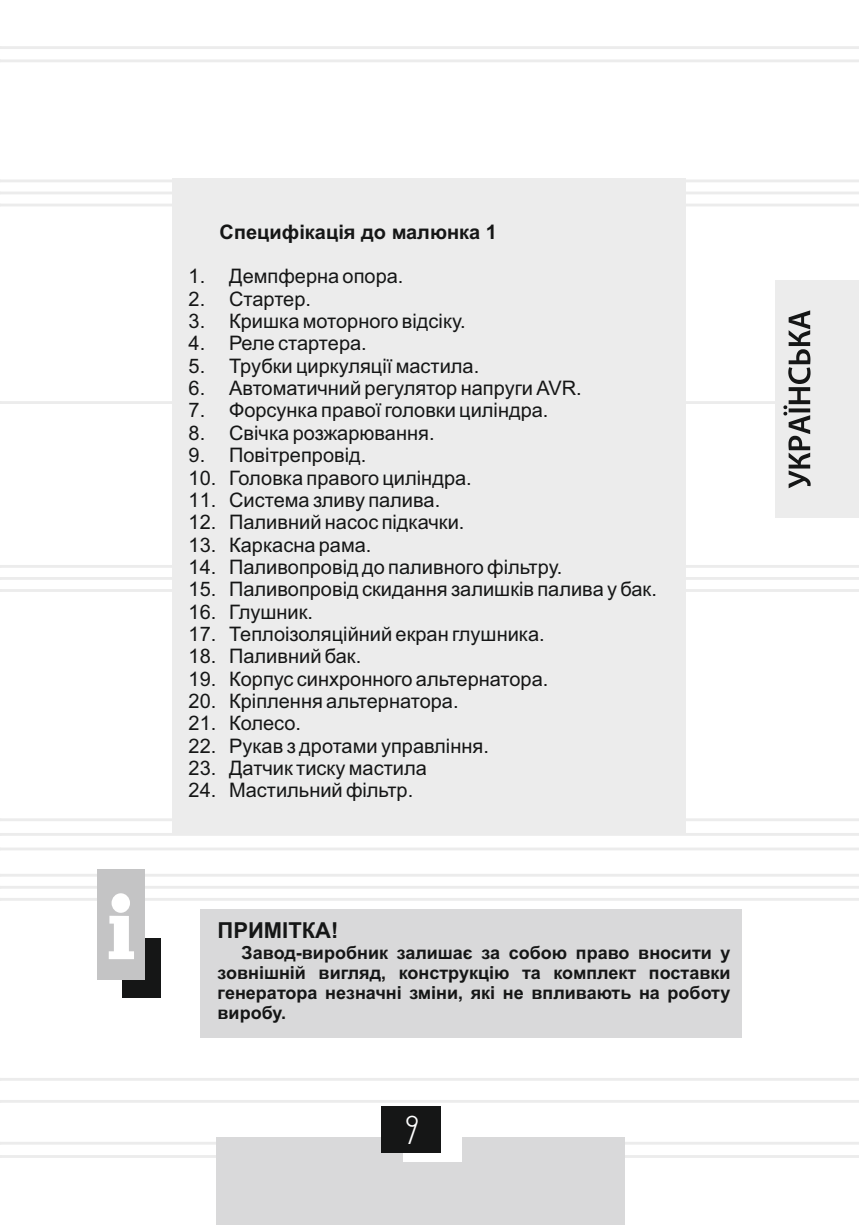
<style>
.page{position:relative;width:859px;height:1225px;background:#fff}
.page>*{position:absolute;margin:0;border:0;box-sizing:border-box;transform-origin:0 0}
.t1{font:35px "DS Standart Cyr";color:#fff}
.t2{font:700 22px "Arial";color:#151616}
.t3{font:20px "Arial";color:#151616}
.t4{font:700 20px "Arial";color:#151616}
.t5{font:700 18px/20.2px "Arial";color:#151616;text-align:justify}
</style>
<div class="page">
<hr style="left:0;top:179px;width:859px;height:3px;background:#ececec">
<hr style="left:0;top:204px;width:859px;height:2px;background:#ececec">
<hr style="left:0;top:565px;width:859px;height:3px;background:#ececec">
<hr style="left:0;top:589px;width:859px;height:3px;background:#ececec">
<hr style="left:0;top:818px;width:859px;height:3px;background:#ececec">
<hr style="left:0;top:847px;width:859px;height:3px;background:#ececec">
<hr style="left:0;top:874px;width:859px;height:2px;background:#ececec">
<hr style="left:0;top:1141px;width:859px;height:3px;background:#ececec">
<hr style="left:0;top:1155px;width:859px;height:2px;background:#ececec">
<hr style="left:0;top:46px;width:859px;height:3px;background:#ececec">
<hr style="left:0;top:59px;width:859px;height:3px;background:#ececec">
<hr style="left:0;top:1078px;width:859px;height:2px;background:#ececec">
<hr style="left:0;top:1100px;width:859px;height:2px;background:#ececec">
<hr style="left:0;top:401px;width:859px;height:3px;background:#ececec">
<svg style="left:0;top:190px;width:859px;height:6px"></svg>
<svg style="left:0;top:575px;width:859px;height:6px"></svg>
<svg style="left:0;top:831px;width:859px;height:5px"></svg>
<div style="left:216px;top:1137px;width:409px;height:88px;background:#d9d9da"></div>
<div style="left:403px;top:1109px;width:58px;height:53px;background:#fff"></div>
<div style="left:381px;top:1106px;width:60px;height:47px;background:#151616"></div>
<div style="left:776px;top:280px;width:83px;height:238px;background:#ececec"></div>
<svg style="left:783px;top:310px;width:28px;height:178px"></svg>
<div style="left:122px;top:938px;width:39px;height:59px;background:#151616"></div>
<div style="left:97px;top:869px;width:48px;height:110px;background:#c4c4c5"></div>
<svg style="left:0;top:886px;width:859px;height:73px"></svg>
<div style="left:200px;top:909px;width:542px;height:128px;background:#d9d9da"></div>
<div style="left:173px;top:178px;width:513px;height:656px;background:#ececec"></div>
<p class="t4" style="left:220px;top:224px;width:279px">Специфікація до малюнка 1</p>
<p class="t3" style="left:189px;top:269px;width:216px">1. Демпферна опора.</p>
<p class="t3" style="left:189px;top:291px;width:124px">2. Стартер.</p>
<p class="t3" style="left:189px;top:313px;width:278px">3. Кришка моторного відсіку.</p>
<p class="t3" style="left:189px;top:336px;width:180px">4. Реле стартера.</p>
<p class="t3" style="left:189px;top:358px;width:292px">5. Трубки циркуляції мастила.</p>
<p class="t3" style="left:189px;top:380px;width:395px">6. Автоматичний регулятор напруги AVR.</p>
<p class="t3" style="left:189px;top:403px;width:361px">7. Форсунка правої головки циліндра.</p>
<p class="t3" style="left:189px;top:425px;width:247px">8. Свічка розжарювання.</p>
<p class="t3" style="left:189px;top:447px;width:179px">9. Повітрепровід.</p>
<p class="t3" style="left:189px;top:470px;width:285px">10. Головка правого циліндра.</p>
<p class="t3" style="left:189px;top:492px;width:253px">11. Система зливу палива.</p>
<p class="t3" style="left:189px;top:514px;width:277px">12. Паливний насос підкачки.</p>
<p class="t3" style="left:189px;top:537px;width:184px">13. Каркасна рама.</p>
<p class="t3" style="left:189px;top:559px;width:375px">14. Паливопровід до паливного фільтру.</p>
<p class="t3" style="left:189px;top:582px;width:470px">15. Паливопровід скидання залишків палива у бак.</p>
<p class="t3" style="left:189px;top:604px;width:126px">16. Глушник.</p>
<p class="t3" style="left:189px;top:626px;width:358px">17. Теплоізоляційний екран глушника.</p>
<p class="t3" style="left:189px;top:649px;width:174px">18. Паливний бак.</p>
<p class="t3" style="left:189px;top:671px;width:361px">19. Корпус синхронного альтернатора.</p>
<p class="t3" style="left:189px;top:693px;width:272px">20. Кріплення альтернатора.</p>
<p class="t3" style="left:189px;top:716px;width:114px">21. Колесо.</p>
<p class="t3" style="left:189px;top:738px;width:302px">22. Рукав з дротами управління.</p>
<p class="t3" style="left:189px;top:760px;width:240px">23. Датчик тиску мастила</p>
<p class="t3" style="left:189px;top:783px;width:226px">24. Мастильний фільтр.</p>
<p class="t2" style="left:218px;top:921px;width:122px">ПРИМІТКА!</p>
<p class="t5" style="left:218px;top:943px;width:514px;text-indent:24px">Завод-виробник залишає за собою право вносити у зовнішній вигляд, конструкцію та комплект поставки генератора незначні зміни, які не впливають на роботу виробу.</p>
<h1 class="t1" style="left:406px;top:1115px;width:14px">9</h1>
</div>
